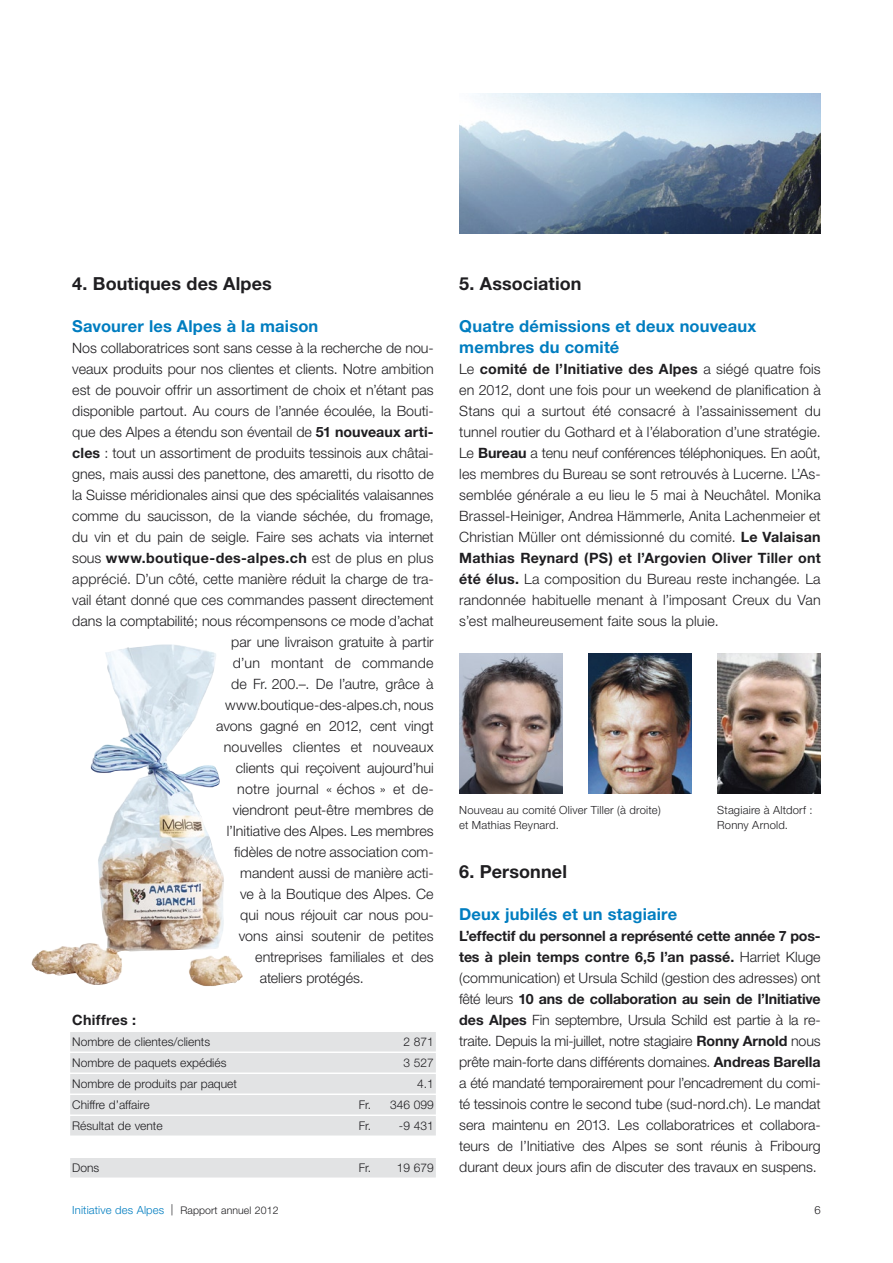
<style>
.page{position:relative;width:893px;height:1263px;background:#fff}
.page>*{position:absolute;margin:0;border:0;box-sizing:border-box;transform-origin:0 0}
.t1{font:700 18px "Helvetica Neue";letter-spacing:.005em;color:#1f1e21}
.t2{font:700 16.5px/21px "Helvetica Neue";letter-spacing:.01em;color:#007dc0}
.t3{font:300 14.25px/21px "Helvetica Neue";color:#1f1e21;text-align:justify}
.t4{font:700 14.25px "Helvetica Neue";letter-spacing:.025em;color:#1f1e21}
.t5{font:300 14.25px "Helvetica Neue";letter-spacing:.02em;color:#1f1e21}
.t6{font:300 12px "Helvetica Neue";color:#1f1e21}
.t7{font:300 11.25px/15px "Helvetica Neue";letter-spacing:.015em;color:#1f1e21}
.t8{font:300 11.25px "Helvetica Neue";letter-spacing:.01em;color:#007dc0}
.s1{font-weight:700}
.s2{font-weight:300}
.s3{color:#1f1e21}
.s4{font-size:10.5px;color:#1f1e21}
</style>
<div class="page">
<div style="left:70px;top:1032px;width:366px;height:19px;background:#e2e3e4"></div>
<div style="left:70px;top:1053px;width:366px;height:19px;background:#e2e3e4"></div>
<div style="left:70px;top:1074px;width:366px;height:19px;background:#e2e3e4"></div>
<div style="left:70px;top:1095px;width:366px;height:19px;background:#e2e3e4"></div>
<div style="left:70px;top:1116px;width:366px;height:19px;background:#e2e3e4"></div>
<div style="left:70px;top:1158px;width:366px;height:19px;background:#e2e3e4"></div>
<img style="left:459px;top:94px;width:362px;height:140px">
<img style="left:717px;top:653px;width:104px;height:141px">
<img style="left:459px;top:653px;width:104px;height:141px">
<img style="left:588px;top:653px;width:104px;height:141px">
<img style="left:31px;top:644px;width:194px;height:342px">
<p class="t1" style="left:72px;top:272px;width:201px">4. Boutiques des Alpes</p>
<p class="t2" style="left:72px;top:315px;width:248px">Savourer les Alpes à la maison</p>
<p class="t3" style="left:72px;top:337px;width:363px">Nos collaboratrices sont sans cesse à la recherche de nou-</p>
<p class="t3" style="left:72px;top:358px;width:363px">veaux produits pour nos clientes et clients. Notre ambition</p>
<p class="t3" style="left:72px;top:379px;width:363px">est de pouvoir offrir un assortiment de choix et n’étant pas</p>
<p class="t3" style="left:72px;top:400px;width:363px">disponible partout. Au cours de l’année écoulée, la Bouti-</p>
<p class="t3" style="left:72px;top:421px;width:363px">que des Alpes a étendu son éventail de <span class="s1">51 nouveaux arti-</span></p>
<p class="t3" style="left:72px;top:442px;width:363px"><span class="s1">cles</span> : tout un assortiment de produits tessinois aux châtai-</p>
<p class="t3" style="left:72px;top:463px;width:363px">gnes, mais aussi des panettone, des amaretti, du risotto de</p>
<p class="t3" style="left:72px;top:484px;width:363px">la Suisse méridionales ainsi que des spécialités valaisannes</p>
<p class="t3" style="left:72px;top:505px;width:363px">comme du saucisson, de la viande séchée, du fromage,</p>
<p class="t3" style="left:72px;top:526px;width:363px">du vin et du pain de seigle. Faire ses achats via internet</p>
<p class="t4" style="left:72px;top:549px;width:363px"><span class="s2">sous</span> www.boutique-des-alpes.ch <span class="s2">est de plus en plus</span></p>
<p class="t3" style="left:72px;top:568px;width:363px">apprécié. D’un côté, cette manière réduit la charge de tra-</p>
<p class="t3" style="left:72px;top:589px;width:363px">vail étant donné que ces commandes passent directement</p>
<p class="t3" style="left:72px;top:610px;width:363px">dans la comptabilité; nous récompensons ce mode d’achat</p>
<p class="t3" style="left:231px;top:631px;width:204px">par une livraison gratuite à partir</p>
<p class="t5" style="left:233px;top:654px;width:202px">d’un montant de commande</p>
<p class="t3" style="left:231px;top:673px;width:204px">de Fr. 200.–. De l’autre, grâce à</p>
<p class="t3" style="left:225px;top:694px;width:210px">www.boutique-des-alpes.ch, nous</p>
<p class="t3" style="left:216px;top:715px;width:219px">avons gagné en 2012, cent vingt</p>
<p class="t3" style="left:224px;top:736px;width:211px">nouvelles clientes et nouveaux</p>
<p class="t3" style="left:236px;top:757px;width:199px">clients qui reçoivent aujourd’hui</p>
<p class="t3" style="left:237px;top:778px;width:198px">notre journal « échos » et de-</p>
<p class="t3" style="left:233px;top:799px;width:202px">viendront peut-être membres de</p>
<p class="t3" style="left:227px;top:820px;width:208px">l’Initiative des Alpes. Les membres</p>
<p class="t3" style="left:234px;top:841px;width:201px">fidèles de notre association com-</p>
<p class="t3" style="left:240px;top:862px;width:195px">mandent aussi de manière acti-</p>
<p class="t3" style="left:240px;top:883px;width:195px">ve à la Boutique des Alpes. Ce</p>
<p class="t3" style="left:240px;top:904px;width:195px">qui nous réjouit car nous pou-</p>
<p class="t3" style="left:239px;top:925px;width:196px">vons ainsi soutenir de petites</p>
<p class="t3" style="left:255px;top:946px;width:180px">entreprises familiales et des</p>
<p class="t3" style="left:260px;top:967px;width:106px">ateliers protégés.</p>
<p class="t4" style="left:72px;top:1011px;width:65px">Chiffres :</p>
<p class="t6" style="left:72px;top:1034px;width:139px">Nombre de clientes/clients</p>
<p class="t6" style="left:403px;top:1034px;width:32px">2 871</p>
<p class="t6" style="left:72px;top:1055px;width:156px">Nombre de paquets expédiés</p>
<p class="t6" style="left:403px;top:1055px;width:32px">3 527</p>
<p class="t6" style="left:72px;top:1076px;width:166px">Nombre de produits par paquet</p>
<p class="t6" style="left:417px;top:1076px;width:18px">4.1</p>
<p class="t6" style="left:72px;top:1097px;width:79px">Chiffre d’affaire</p>
<p class="t6" style="left:359px;top:1097px;width:76px">Fr. 346 099</p>
<p class="t6" style="left:72px;top:1118px;width:92px">Résultat de vente</p>
<p class="t6" style="left:359px;top:1118px;width:76px">Fr. -9 431</p>
<p class="t6" style="left:72px;top:1160px;width:29px">Dons</p>
<p class="t6" style="left:359px;top:1160px;width:76px">Fr. 19 679</p>
<p class="t1" style="left:459px;top:272px;width:124px">5. Association</p>
<p class="t2" style="left:459px;top:315px;width:298px">Quatre démissions et deux nouveaux membres du comité</p>
<p class="t3" style="left:459px;top:358px;width:363px">Le <span class="s1">comité de l’Initiative des Alpes</span> a siégé quatre fois en 2012, dont une fois pour un weekend de planification à Stans qui a surtout été consacré à l’assainissement du tunnel routier du Gothard et à l’élaboration d’une stratégie.<br>Le <span class="s1">Bureau</span> a tenu neuf conférences téléphoniques. En août, les membres du Bureau se sont retrouvés à Lucerne. L’As&shy;semblée générale a eu lieu le 5 mai à Neuchâtel. Monika Brassel-Heiniger, Andrea Hämmerle, Anita Lachenmeier et Christian Müller ont démissionné du comité. <span class="s1">Le Valaisan Mathias Reynard (PS) et l’Argovien Oliver Tiller ont été élus.</span> La composition du Bureau reste inchangée. La randonnée habituelle menant à l’imposant Creux du Van s’est malheureusement faite sous la pluie.</p>
<p class="t7" style="left:459px;top:802px;width:203px">Nouveau au comité Oliver Tiller (à droite) et Mathias Reynard.</p>
<p class="t7" style="left:717px;top:802px;width:97px">Stagiaire à Altdorf :<br>Ronny Arnold.</p>
<p class="t1" style="left:459px;top:860px;width:109px">6. Personnel</p>
<p class="t2" style="left:459px;top:903px;width:220px">Deux jubilés et un stagiaire</p>
<p class="t3" style="left:459px;top:925px;width:363px"><span class="s1">L’effectif du personnel a représenté cette année 7 pos&shy;tes à plein temps contre 6,5 l’an passé.</span> Harriet Kluge (communication) et Ursula Schild (gestion des adresses) ont fêté leurs <span class="s1">10 ans de collaboration au sein de l’Initiative des Alpes</span> Fin septembre, Ursula Schild est partie à la re&shy;traite. Depuis la mi-juillet, notre stagiaire <span class="s1">Ronny Arnold</span> nous prête main-forte dans différents domaines. <span class="s1">Andreas Barella </span>a été mandaté temporairement pour l’encadrement du comi&shy;té tessinois contre le second tube (sud-nord.ch). Le mandat sera maintenu en 2013. Les collaboratrices et collabora&shy;teurs de l’Initiative des Alpes se sont réunis à Fribourg durant deux jours afin de discuter des travaux en suspens.</p>
<p class="t8" style="left:72px;top:1203px;width:208px">Initiative des Alpes <span class="s3">|</span> <span class="s4">Rapport annuel 2012</span></p>
<p class="t7" style="left:814px;top:1202px;width:8px">6</p>
</div>
